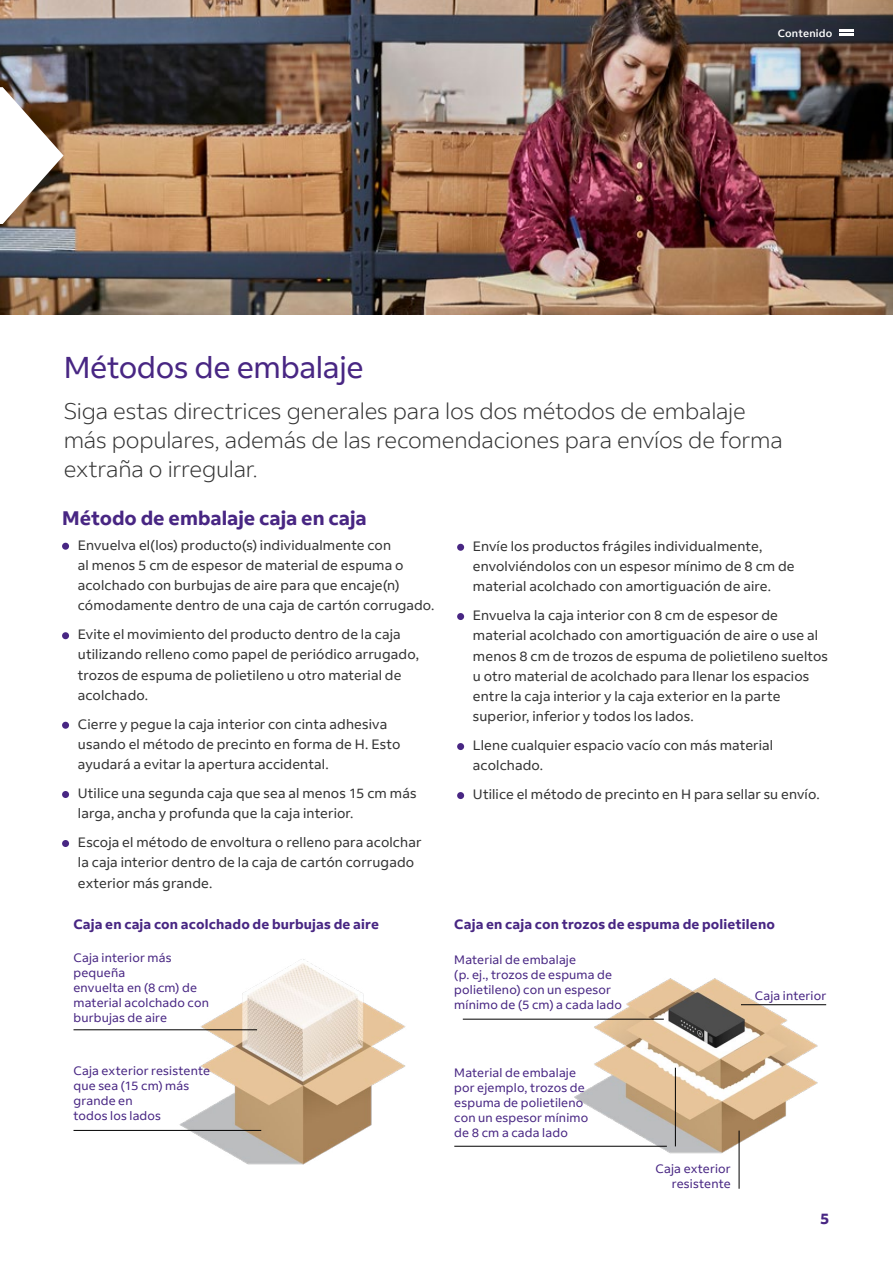
<style>
.page{position:relative;width:893px;height:1263px;background:#fff}
.page>*{position:absolute;margin:0;border:0;box-sizing:border-box;transform-origin:0 0}
.t1{font:30px "Fed Ex Sans";letter-spacing:-.01em;color:#482683}
.t2{font:300 22.5px/28.5px "Fed Ex Sans";letter-spacing:-.01em;color:#333}
.t3{font:700 19.5px "Fed Ex Sans";color:#482683}
.t4{font:700 15px "Fed Ex Sans";color:#482683}
.t5{font:13.5px/20.2px "Fed Ex Sans";letter-spacing:.01em;color:#333}
.t6{font:700 13.5px "Fed Ex Sans";letter-spacing:.015em;color:#482683}
.t7{font:12.15px/15px "Fed Ex Sans";letter-spacing:.015em;color:#482683}
.t8{font:500 10.5px "Fed Ex Sans";letter-spacing:.02em;color:#fff}
</style>
<div class="page">
<img style="left:0;top:0;width:893px;height:315px">
<svg style="left:0;top:87px;width:64px;height:137px"></svg>
<div style="left:62px;top:543px;width:7px;height:7px;background:#482683;border-radius:50%"></div>
<div style="left:62px;top:632px;width:7px;height:7px;background:#482683;border-radius:50%"></div>
<div style="left:62px;top:722px;width:7px;height:7px;background:#482683;border-radius:50%"></div>
<div style="left:62px;top:791px;width:7px;height:7px;background:#482683;border-radius:50%"></div>
<div style="left:62px;top:840px;width:7px;height:7px;background:#482683;border-radius:50%"></div>
<div style="left:457px;top:544px;width:7px;height:7px;background:#482683;border-radius:50%"></div>
<div style="left:457px;top:613px;width:7px;height:7px;background:#482683;border-radius:50%"></div>
<div style="left:457px;top:743px;width:7px;height:7px;background:#482683;border-radius:50%"></div>
<div style="left:457px;top:792px;width:7px;height:7px;background:#482683;border-radius:50%"></div>
<img style="left:569px;top:978px;width:257px;height:182px">
<img style="left:174px;top:959px;width:232px;height:206px">
<hr style="left:74px;top:1029px;width:183px;height:1px;background:#000">
<hr style="left:74px;top:1130px;width:187px;height:1px;background:#000">
<hr style="left:463px;top:1019px;width:201px;height:1px;background:#000">
<hr style="left:454px;top:1146px;width:213px;height:1px;background:#000">
<hr style="left:741px;top:1004px;width:85px;height:1px;background:#000">
<hr style="left:675px;top:1068px;width:1px;height:78px;background:#000">
<hr style="left:739px;top:1130px;width:1px;height:59px;background:#000">
<svg style="left:838px;top:30px;width:15px;height:6px"></svg>
<p class="t8" style="left:778px;top:27px;width:56px">Contenido</p>
<h1 class="t1" style="left:64px;top:350px;width:301px">Métodos de embalaje</h1>
<h2 class="t2" style="left:64px;top:397px;width:720px">Siga estas directrices generales para los dos métodos de embalaje más populares, además de las recomendaciones para envíos de forma extraña o irregular.</h2>
<h3 class="t3" style="left:62px;top:507px;width:306px">Método de embalaje caja en caja</h3>
<p class="t5" style="left:78px;top:535px;width:358px">Envuelva el(los) producto(s) individualmente con<br>al menos 5 cm de espesor de material de espuma o acolchado con burbujas de aire para que encaje(n) cómodamente dentro de una caja de cartón corrugado.</p>
<p class="t5" style="left:78px;top:624px;width:343px">Evite el movimiento del producto dentro de la caja utilizando relleno como papel de periódico arrugado, trozos de espuma de polietileno u otro material de acolchado.</p>
<p class="t5" style="left:78px;top:714px;width:324px">Cierre y pegue la caja interior con cinta adhesiva usando el método de precinto en forma de H. Esto ayudará a evitar la apertura accidental.</p>
<p class="t5" style="left:78px;top:783px;width:340px">Utilice una segunda caja que sea al menos 15 cm más larga, ancha y profunda que la caja interior.</p>
<p class="t5" style="left:78px;top:832px;width:345px">Escoja el método de envoltura o relleno para acolchar la caja interior dentro de la caja de cartón corrugado exterior más grande.</p>
<p class="t5" style="left:473px;top:536px;width:323px">Envíe los productos frágiles individualmente, envolviéndolos con un espesor mínimo de 8 cm de material acolchado con amortiguación de aire.</p>
<p class="t5" style="left:473px;top:605px;width:357px">Envuelva la caja interior con 8 cm de espesor de material acolchado con amortiguación de aire o use al menos 8 cm de trozos de espuma de polietileno sueltos u otro material de acolchado para llenar los espacios entre la caja interior y la caja exterior en la parte superior, inferior y todos los lados.</p>
<p class="t5" style="left:473px;top:735px;width:302px">Llene cualquier espacio vacío con más material acolchado.</p>
<p class="t5" style="left:473px;top:784px;width:348px">Utilice el método de precinto en H para sellar su envío.</p>
<p class="t6" style="left:74px;top:917px;width:307px">Caja en caja con acolchado de burbujas de aire</p>
<p class="t7" style="left:74px;top:950px;width:137px">Caja interior más pequeña<br>envuelta en (8 cm) de material acolchado con burbujas de aire</p>
<p class="t7" style="left:74px;top:1063px;width:138px">Caja exterior resistente que sea (15 cm) más grande en<br>todos los lados</p>
<p class="t6" style="left:454px;top:917px;width:322px">Caja en caja con trozos de espuma de polietileno</p>
<p class="t7" style="left:454px;top:952px;width:169px">Material de embalaje<br>(p. ej., trozos de espuma de polietileno) con un espesor mínimo de (5 cm) a cada lado</p>
<p class="t7" style="left:454px;top:1065px;width:135px">Material de embalaje por ejemplo, trozos de espuma de polietileno con un espesor mínimo de 8 cm a cada lado</p>
<p class="t7" style="left:755px;top:988px;width:73px">Caja interior</p>
<p class="t7" style="left:656px;top:1161px;width:77px;text-align:right">Caja exterior resistente</p>
<p class="t4" style="left:820px;top:1210px;width:11px">5</p>
</div>
